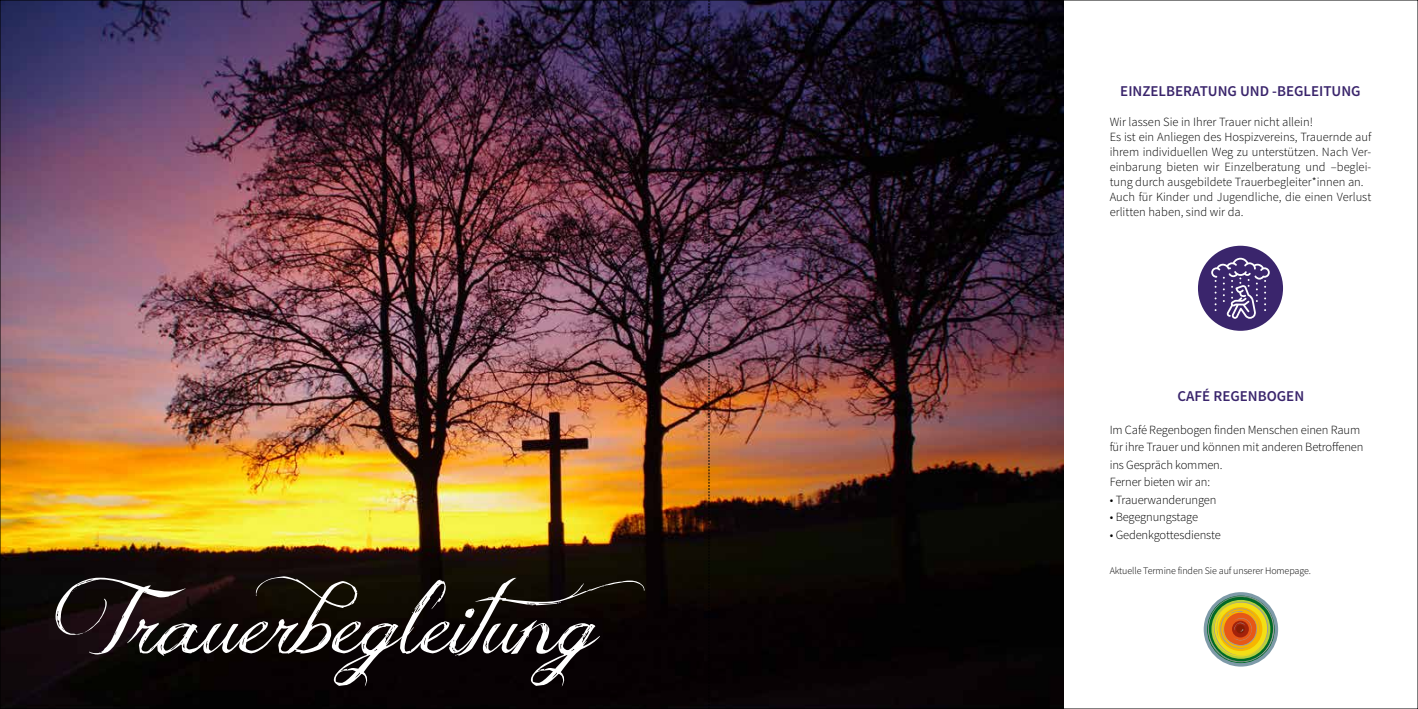
<style>
.page{position:relative;width:1418px;height:709px;background:#fff}
.page>*{position:absolute;margin:0;border:0;box-sizing:border-box;transform-origin:0 0}
.t1{font:87.5px "Jellyka Delicious Cake";color:#fff}
.t2{font:600 15px "Source Sans Pro";color:#3a256c}
.t3{font:300 12.5px/15px "Source Sans Pro";color:#000}
.t4{font:300 10px "Source Sans Pro";letter-spacing:-.01em;color:#000}
</style>
<div class="page">
<img style="left:2px;top:2px;width:1061px;height:705px">
<svg style="left:1203px;top:592px;width:76px;height:75px"></svg>
<div style="left:1197px;top:246px;width:85px;height:85px;background:#3a256c;border-radius:50%"></div>
<svg style="left:1211px;top:258px;width:58px;height:61px"></svg>
<svg style="left:708px;top:0;width:1px;height:709px"></svg>
<h1 class="t1" style="left:65px;top:565px;width:599px">Trauerbegleitung</h1>
<p class="t2" style="left:1120px;top:82px;width:242px">EINZELBERATUNG UND -BEGLEITUNG</p>
<p class="t3" style="left:1109px;top:115px;width:263px">Wir lassen Sie in Ihrer Trauer nicht allein!<br>Es ist ein Anliegen des Hospizvereins, Trauernde auf ihrem individuellen Weg zu unterstützen. Nach Ver&shy;einbarung bieten wir Einzelberatung und –beglei&shy;tung durch ausgebildete Trauerbegleiter*innen an.<br>Auch für Kinder und Jugendliche, die einen Verlust erlitten haben, sind wir da.</p>
<p class="t2" style="left:1177px;top:387px;width:128px">CAFÉ REGENBOGEN</p>
<p class="t3" style="left:1109px;top:421px;width:255px;line-height:17.5px">Im Café Regenbogen finden Menschen einen Raum für ihre Trauer und können mit anderen Betroffenen ins Gespräch kommen.<br>Ferner bieten wir an:</p>
<p class="t3" style="left:1109px;top:492px;width:108px">• Trauerwanderungen</p>
<p class="t3" style="left:1109px;top:510px;width:90px">• Begegnungstage</p>
<p class="t3" style="left:1109px;top:527px;width:113px">• Gedenkgottesdienste</p>
<p class="t4" style="left:1109px;top:564px;width:203px">Aktuelle Termine finden Sie auf unserer Homepage.</p>
</div>
